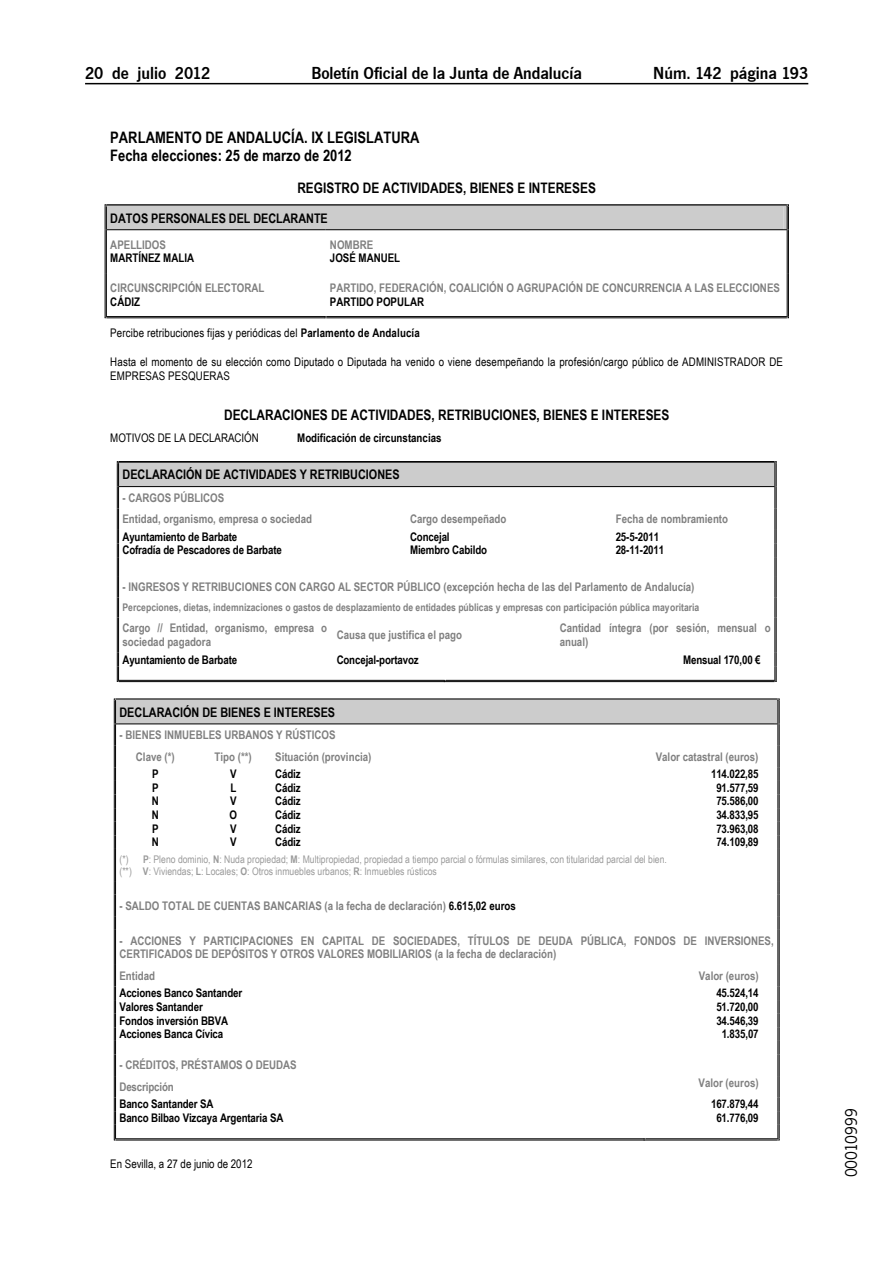
<style>
.page{position:relative;width:893px;height:1263px;background:#fff}
.page>*{position:absolute;margin:0;border:0;box-sizing:border-box;transform-origin:0 0}
.t1{font:600 18px "News Got T";color:#000;scale:.96 1}
.t2{font:18px "News Got T";color:#000}
.t3{font:700 15.75px/18.1px "Arial Narrow";color:#000}
.t4{font:700 14.4px "Arial Narrow";color:#000}
.t5{font:700 13.2px "Arial Narrow";color:#000}
.t6{font:700 11.85px/13.6px "Arial Narrow";color:#808080}
.t7{font:700 11.85px "Arial Narrow";letter-spacing:-.01em;color:#000}
.t8{font:11.85px/13.6px "Arial Narrow";letter-spacing:.01em;color:#000}
.t9{font:10.5px/12.1px "Arial Narrow";color:#9a9a9a}
.t10{font:700 10.5px "Arial Narrow";color:#808080}
.s1{font-weight:700}
.s2{color:#000}
</style>
<div class="page">
<hr style="left:85px;top:83px;width:723px;height:1px;background:#000">
<svg style="left:105px;top:204px;width:684px;height:26px;background:#bbb"></svg>
<hr style="left:106px;top:230px;width:1px;height:43px;background:#000">
<hr style="left:105px;top:230px;width:1px;height:43px;background:#000">
<hr style="left:788px;top:230px;width:1px;height:43px;background:#000">
<hr style="left:786px;top:230px;width:1px;height:43px;background:#000">
<hr style="left:106px;top:273px;width:1px;height:43px;background:#000">
<hr style="left:105px;top:273px;width:1px;height:45px;background:#000">
<hr style="left:107px;top:318px;width:218px;height:1px;background:#000">
<hr style="left:107px;top:316px;width:218px;height:1px;background:#000">
<hr style="left:326px;top:318px;width:460px;height:1px;background:#000">
<hr style="left:326px;top:316px;width:460px;height:1px;background:#000">
<hr style="left:788px;top:273px;width:1px;height:43px;background:#000">
<hr style="left:786px;top:273px;width:1px;height:43px;background:#000">
<svg style="left:117px;top:461px;width:659px;height:157px"></svg>
<hr style="left:118px;top:618px;width:1px;height:35px;background:#000">
<hr style="left:117px;top:618px;width:1px;height:35px;background:#000">
<hr style="left:775px;top:618px;width:1px;height:35px;background:#000">
<hr style="left:774px;top:618px;width:1px;height:35px;background:#000">
<svg style="left:117px;top:653px;width:2px;height:29px"></svg>
<hr style="left:119px;top:681px;width:326px;height:1px;background:#000">
<hr style="left:119px;top:680px;width:326px;height:1px;background:#000">
<hr style="left:444px;top:681px;width:330px;height:1px;background:#000">
<hr style="left:445px;top:680px;width:329px;height:1px;background:#000">
<svg style="left:774px;top:653px;width:2px;height:29px"></svg>
<svg style="left:114px;top:699px;width:665px;height:150px"></svg>
<hr style="left:115px;top:849px;width:1px;height:32px;background:#000">
<hr style="left:114px;top:849px;width:1px;height:32px;background:#000">
<hr style="left:778px;top:849px;width:1px;height:32px;background:#000">
<hr style="left:777px;top:849px;width:1px;height:32px;background:#000">
<svg style="left:114px;top:881px;width:2px;height:49px"></svg>
<svg style="left:777px;top:881px;width:2px;height:49px"></svg>
<hr style="left:115px;top:930px;width:1px;height:35px;background:#000">
<hr style="left:114px;top:930px;width:1px;height:35px;background:#000">
<hr style="left:778px;top:930px;width:1px;height:35px;background:#000">
<hr style="left:777px;top:930px;width:1px;height:35px;background:#000">
<svg style="left:114px;top:965px;width:2px;height:176px"></svg>
<hr style="left:116px;top:1140px;width:528px;height:1px;background:#000">
<hr style="left:116px;top:1138px;width:528px;height:1px;background:#000">
<hr style="left:643px;top:1140px;width:134px;height:1px;background:#000">
<hr style="left:645px;top:1138px;width:132px;height:1px;background:#000">
<svg style="left:777px;top:965px;width:2px;height:176px"></svg>
<h1 class="t1" style="left:85px;top:62px;width:132px">20 de julio 2012</h1>
<h1 class="t1" style="left:311px;top:62px;width:283px">Boletín Oficial de la Junta de Andalucía</h1>
<h1 class="t1" style="left:653px;top:62px;width:163px">Núm. 142 página 193</h1>
<h2 class="t3" style="left:110px;top:127px;width:311px">PARLAMENTO DE ANDALUCÍA. IX LEGISLATURA<br>Fecha elecciones: 25 de marzo de 2012</h2>
<p class="t4" style="left:297px;top:177px;width:300px">REGISTRO DE ACTIVIDADES, BIENES E INTERESES</p>
<p class="t5" style="left:110px;top:208px;width:219px">DATOS PERSONALES DEL DECLARANTE</p>
<p class="t6" style="left:110px;top:237px;width:57px">APELLIDOS</p>
<p class="t7" style="left:110px;top:249px;width:85px">MARTÍNEZ MALIA</p>
<p class="t6" style="left:330px;top:237px;width:45px">NOMBRE</p>
<p class="t7" style="left:330px;top:249px;width:72px">JOSÉ MANUEL</p>
<p class="t6" style="left:110px;top:280px;width:156px">CIRCUNSCRIPCIÓN ELECTORAL</p>
<p class="t7" style="left:110px;top:292px;width:31px">CÁDIZ</p>
<p class="t6" style="left:330px;top:280px;width:451px">PARTIDO, FEDERACIÓN, COALICIÓN O AGRUPACIÓN DE CONCURRENCIA A LAS ELECCIONES</p>
<p class="t7" style="left:330px;top:292px;width:96px">PARTIDO POPULAR</p>
<p class="t8" style="left:110px;top:326px;width:311px">Percibe retribuciones fijas y periódicas del <span class="s1">Parlamento de Andalucía</span></p>
<p class="t8" style="left:110px;top:355px;width:674px">Hasta el momento de su elección como Diputado o Diputada ha venido o viene desempeñando la profesión/cargo público de ADMINISTRADOR DE<br>EMPRESAS PESQUERAS</p>
<p class="t4" style="left:224px;top:404px;width:447px">DECLARACIONES DE ACTIVIDADES, RETRIBUCIONES, BIENES E INTERESES</p>
<p class="t8" style="left:110px;top:430px;width:150px">MOTIVOS DE LA DECLARACIÓN</p>
<p class="t7" style="left:297px;top:429px;width:146px">Modificación de circunstancias</p>
<p class="t5" style="left:122px;top:465px;width:278px">DECLARACIÓN DE ACTIVIDADES Y RETRIBUCIONES</p>
<p class="t6" style="left:122px;top:486px;width:191px;line-height:21.5px">- CARGOS PÚBLICOS<br>Entidad, organismo, empresa o sociedad</p>
<p class="t6" style="left:410px;top:512px;width:98px">Cargo desempeñado</p>
<p class="t6" style="left:615px;top:512px;width:114px">Fecha de nombramiento</p>
<p class="t7" style="left:122px;top:528px;width:116px">Ayuntamiento de Barbate</p>
<p class="t7" style="left:410px;top:528px;width:41px">Concejal</p>
<p class="t7" style="left:615px;top:528px;width:45px">25-5-2011</p>
<p class="t7" style="left:122px;top:541px;width:161px">Cofradía de Pescadores de Barbate</p>
<p class="t7" style="left:410px;top:541px;width:78px">Miembro Cabildo</p>
<p class="t7" style="left:615px;top:541px;width:50px">28-11-2011</p>
<p class="t6" style="left:122px;top:579px;width:573px">- INGRESOS Y RETRIBUCIONES CON CARGO AL SECTOR PÚBLICO (excepción hecha de las del Parlamento de Andalucía)</p>
<p class="t10" style="left:122px;top:600px;width:578px">Percepciones, dietas, indemnizaciones o gastos de desplazamiento de entidades públicas y empresas con participación pública mayoritaria</p>
<p class="t6" style="left:122px;top:621px;width:206px">Cargo // Entidad, organismo, empresa o sociedad pagadora</p>
<p class="t6" style="left:337px;top:628px;width:127px">Causa que justifica el pago</p>
<p class="t6" style="left:559px;top:621px;width:212px">Cantidad íntegra (por sesión, mensual o anual)</p>
<p class="t7" style="left:122px;top:651px;width:116px">Ayuntamiento de Barbate</p>
<p class="t7" style="left:337px;top:651px;width:84px">Concejal-portavoz</p>
<p class="t7" style="left:683px;top:651px;width:79px">Mensual 170,00 €</p>
<p class="t5" style="left:119px;top:702px;width:217px">DECLARACIÓN DE BIENES E INTERESES</p>
<p class="t6" style="left:136px;top:724px;width:201px;line-height:21.5px;text-indent:-16px">- BIENES INMUEBLES URBANOS Y RÚSTICOS<br>Clave (*)</p>
<p class="t6" style="left:214px;top:749px;width:39px">Tipo (**)</p>
<p class="t6" style="left:275px;top:749px;width:98px">Situación (provincia)</p>
<p class="t6" style="left:655px;top:749px;width:104px">Valor catastral (euros)</p>
<p class="t7" style="left:152px;top:765px;width:8px">P</p>
<p class="t7" style="left:230px;top:765px;width:8px">V</p>
<p class="t7" style="left:275px;top:765px;width:27px">Cádiz</p>
<p class="t7" style="left:711px;top:765px;width:49px">114.022,85</p>
<p class="t7" style="left:152px;top:779px;width:8px">P</p>
<p class="t7" style="left:230px;top:779px;width:7px">L</p>
<p class="t7" style="left:275px;top:779px;width:27px">Cádiz</p>
<p class="t7" style="left:716px;top:779px;width:44px">91.577,59</p>
<p class="t7" style="left:152px;top:792px;width:9px">N</p>
<p class="t7" style="left:230px;top:792px;width:8px">V</p>
<p class="t7" style="left:275px;top:792px;width:27px">Cádiz</p>
<p class="t7" style="left:716px;top:792px;width:44px">75.586,00</p>
<p class="t7" style="left:152px;top:806px;width:9px">N</p>
<p class="t7" style="left:229px;top:806px;width:9px">O</p>
<p class="t7" style="left:275px;top:806px;width:27px">Cádiz</p>
<p class="t7" style="left:716px;top:806px;width:44px">34.833,95</p>
<p class="t7" style="left:152px;top:820px;width:8px">P</p>
<p class="t7" style="left:230px;top:820px;width:8px">V</p>
<p class="t7" style="left:275px;top:820px;width:27px">Cádiz</p>
<p class="t7" style="left:716px;top:820px;width:44px">73.963,08</p>
<p class="t7" style="left:152px;top:833px;width:9px">N</p>
<p class="t7" style="left:230px;top:833px;width:8px">V</p>
<p class="t7" style="left:275px;top:833px;width:27px">Cádiz</p>
<p class="t7" style="left:716px;top:833px;width:44px">74.109,89</p>
<p class="t9" style="left:119px;top:852px;width:549px;text-indent:23px"><span class="s1">P</span>: Pleno dominio, <span class="s1">N</span>: Nuda propiedad; <span class="s1">M</span>: Multipropiedad, propiedad a tiempo parcial o fórmulas similares, con titularidad parcial del bien. (**) <span class="s1">V</span>: Viviendas; <span class="s1">L</span>: Locales; <span class="s1">O</span>: Otros inmuebles urbanos; <span class="s1">R</span>: Inmuebles rústicos</p>
<p class="t6" style="left:119px;top:898px;width:398px">- SALDO TOTAL DE CUENTAS BANCARIAS (a la fecha de declaración) <span class="s2">6.615,02 euros</span></p>
<p class="t6" style="left:119px;top:933px;width:655px">- ACCIONES Y PARTICIPACIONES EN CAPITAL DE SOCIEDADES, TÍTULOS DE DEUDA PÚBLICA, FONDOS DE INVERSIONES,<br>CERTIFICADOS DE DEPÓSITOS Y OTROS VALORES MOBILIARIOS (a la fecha de declaración)</p>
<p class="t6" style="left:119px;top:968px;width:37px">Entidad</p>
<p class="t6" style="left:698px;top:968px;width:61px">Valor (euros)</p>
<p class="t7" style="left:119px;top:984px;width:124px">Acciones Banco Santander</p>
<p class="t7" style="left:716px;top:984px;width:44px">45.524,14</p>
<p class="t7" style="left:119px;top:998px;width:85px">Valores Santander</p>
<p class="t7" style="left:716px;top:998px;width:44px">51.720,00</p>
<p class="t7" style="left:119px;top:1011px;width:110px">Fondos inversión BBVA</p>
<p class="t7" style="left:716px;top:1011px;width:44px">34.546,39</p>
<p class="t7" style="left:119px;top:1025px;width:105px">Acciones Banca Cívica</p>
<p class="t7" style="left:721px;top:1025px;width:38px">1.835,07</p>
<p class="t6" style="left:119px;top:1054px;width:179px;line-height:21.6px">- CRÉDITOS, PRÉSTAMOS O DEUDAS<br>Descripción</p>
<p class="t9" style="left:119px;top:852px;width:11px">(*)</p>
<p class="t6" style="left:698px;top:1075px;width:62px">Valor (euros)</p>
<p class="t7" style="left:119px;top:1095px;width:96px">Banco Santander SA</p>
<p class="t7" style="left:711px;top:1095px;width:49px">167.879,44</p>
<p class="t7" style="left:119px;top:1109px;width:165px">Banco Bilbao Vizcaya Argentaria SA</p>
<p class="t7" style="left:716px;top:1109px;width:44px">61.776,09</p>
<p class="t8" style="left:110px;top:1157px;width:144px">En Sevilla, a 27 de junio de 2012</p>
<h1 class="t2" style="left:841px;top:1177px;width:70px;rotate:-90deg">00010999</h1>
</div>
